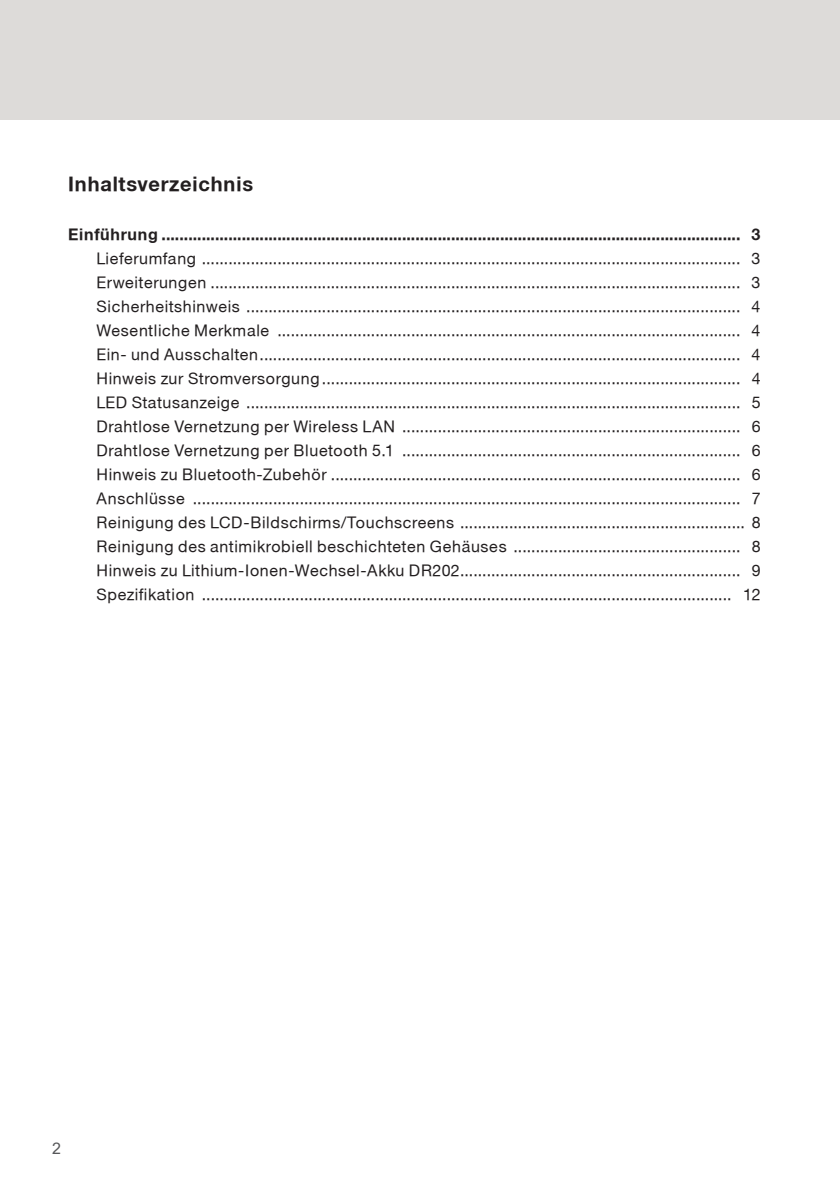
<style>
.page{position:relative;width:840px;height:1191px;background:#fff}
.page>*{position:absolute;margin:0;border:0;box-sizing:border-box;transform-origin:0 0}
.t1{font:700 20px "Helvetica 75";letter-spacing:.045em;color:#231f20}
.t2{font:16px/24px "Helvetica 55 Roman";letter-spacing:.035em;color:#231f20;text-align:justify}
.t3{font:700 16px "Helvetica 75";letter-spacing:.05em;color:#231f20}
.t4{font:16px "Arial";color:#57585a}
</style>
<div class="page">
<div style="left:0;top:0;width:839px;height:119px;background:#dddbd9"></div>
<p class="t1" style="left:68px;top:173px;width:186px">Inhaltsverzeichnis</p>
<p class="t3" style="left:68px;top:225px;width:693px">Einführung .................................................................................................................................. 3</p>
<p class="t2" style="left:96px;top:250px;width:665px">Lieferumfang ......................................................................................................................... 3<br>Erweiterungen ....................................................................................................................... 3<br>Sicherheitshinweis ............................................................................................................... 4<br>Wesentliche Merkmale ........................................................................................................ 4<br>Ein- und Ausschalten............................................................................................................ 4<br>Hinweis zur Stromversorgung.............................................................................................. 4<br>LED Statusanzeige ............................................................................................................... 5<br>Drahtlose Vernetzung per Wireless LAN ............................................................................ 6<br>Drahtlose Vernetzung per Bluetooth 5.1 ............................................................................ 6<br>Hinweis zu Bluetooth-Zubehör ............................................................................................ 6<br>Anschlüsse ........................................................................................................................... 7<br>Reinigung des LCD-Bildschirms/Touchscreens ................................................................ 8<br>Reinigung des antimikrobiell beschichteten Gehäuses ................................................... 8<br>Hinweis zu Lithium-Ionen-Wechsel-Akku DR202............................................................... 9<br>Spezifikation ....................................................................................................................... 12</p>
<p class="t4" style="left:52px;top:1137px;width:10px">2</p>
</div>
